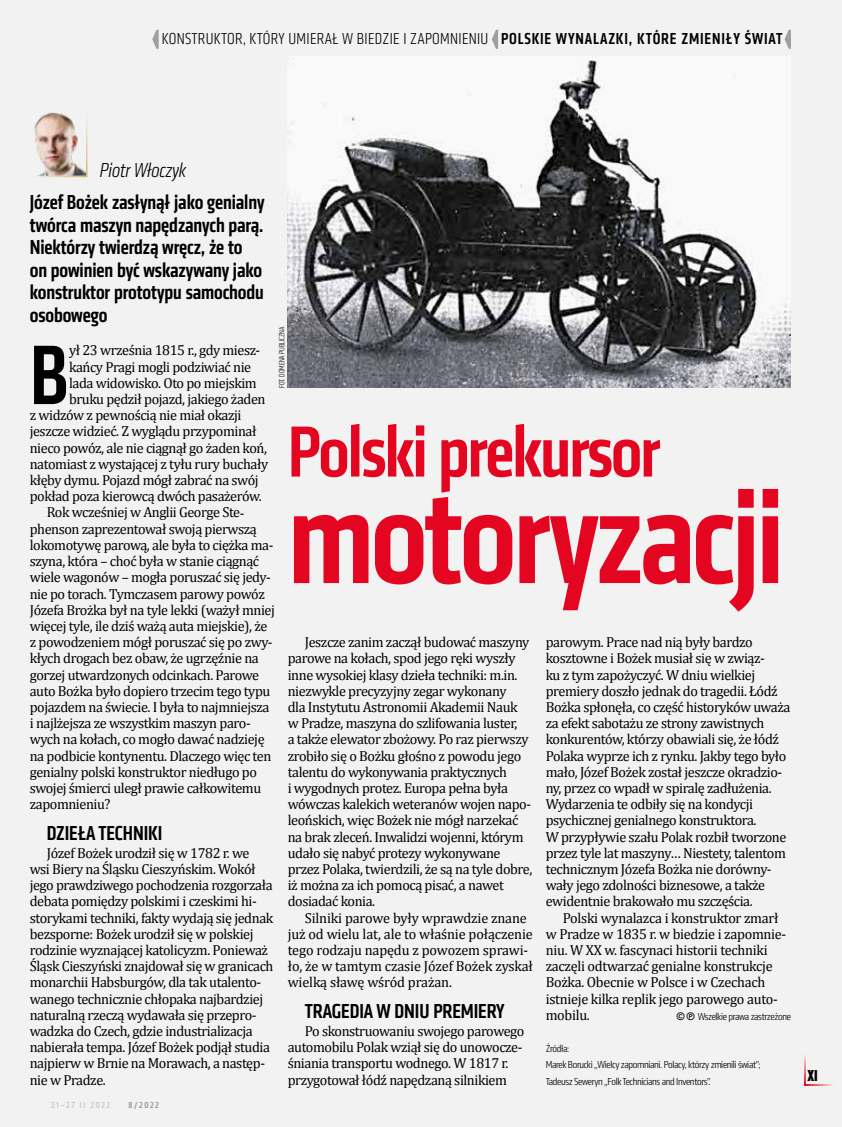
<style>
.page{position:relative;width:842px;height:1127px;background:#f2f2f2}
.page>*{position:absolute;margin:0;border:0;box-sizing:border-box;transform-origin:0 0}
.t1{font:500 condensed 138px "Klavika";letter-spacing:-.025em;color:#e40521}
.t2{font:500 condensed 87.45px "Klavika";color:#000}
.t3{font:500 condensed 75px "Klavika";letter-spacing:-.025em;color:#e40521}
.t4{font:500 condensed 21px/22.5px "Klavika";letter-spacing:-.005em;color:#000}
.t5{font:italic 300 condensed 21px "Klavika";letter-spacing:-.005em;color:#000}
.t6{font:300 condensed 16.5px "Klavika";letter-spacing:.02em;color:#000}
.t7{font:14.55px/16.2px "Cambria";letter-spacing:-.03em;color:#000}
.t8{font:14.55px/16.2px "Cambria";letter-spacing:-.01em;color:#000}
.t9{font:800 condensed 14.55px "Futura";color:#000;scale:.8 1}
.t10{font:300 condensed 10.5px/16.2px "Klavika";letter-spacing:-.03em;color:#000;scale:1.1 1}
.t11{font:500 condensed 9px "Klavika";letter-spacing:.18em;color:#cacaca}
.t12{font:500 condensed 9px "Klavika";color:#999898}
.t13{font:300 condensed 7.95px "Klavika";letter-spacing:-.01em;color:#000}
.s1{font-weight:500}
.s2{font-family:"Arial";font-weight:700;font-stretch:normal}
</style>
<div class="page">
<img style="left:34px;top:113px;width:52px;height:63px">
<hr style="left:30px;top:176px;width:56px;height:1px;background:#d5b376">
<hr style="left:86px;top:113px;width:1px;height:64px;background:#d5b376">
<img style="left:288px;top:57px;width:503px;height:331px">
<hr style="left:804px;top:1053px;width:1px;height:33px;background:#e40521">
<hr style="left:804px;top:1084px;width:29px;height:2px;background:#e40521">
<svg style="left:152px;top:30px;width:7px;height:19px"></svg>
<svg style="left:492px;top:30px;width:6px;height:19px"></svg>
<svg style="left:784px;top:30px;width:7px;height:19px"></svg>
<p class="t6" style="left:162px;top:30px;width:622px">KONSTRUKTOR, KTÓRY UMIERAŁ W BIEDZIE I ZAPOMNIENIU <span class="s1">POLSKIE WYNALAZKI, KTÓRE ZMIENIŁY ŚWIAT</span></p>
<h3 class="t5" style="left:100px;top:159px;width:88px">Piotr Włoczyk</h3>
<h3 class="t4" style="left:30px;top:191px;width:236px">Józef Bożek zasłynął jako genialny twórca maszyn napędzanych parą.<br>Niektórzy twierdzą wręcz, że to on powinien być wskazywany jako konstruktor prototypu samochodu osobowego</h3>
<p class="t13" style="left:277px;top:388px;width:63px;rotate:-90deg">FOT. DOMENA PUBLICZNA</p>
<h2 class="t2" style="left:30px;top:320px;width:40px">B</h2>
<p class="t7" style="left:69px;top:342px;width:193px">ył 23 września 1815 r., gdy miesz-</p>
<p class="t7" style="left:69px;top:358px;width:184px">kańcy Pragi mogli podziwiać nie</p>
<p class="t7" style="left:69px;top:375px;width:189px">lada widowisko. Oto po miejskim</p>
<p class="t7" style="left:69px;top:391px;width:198px">bruku pędził pojazd, jakiego żaden</p>
<p class="t7" style="left:30px;top:407px;width:213px">z widzów z pewnością nie miał okazji</p>
<p class="t7" style="left:30px;top:423px;width:228px">jeszcze widzieć. Z wyglądu przypominał</p>
<p class="t7" style="left:30px;top:439px;width:239px">nieco powóz, ale nie ciągnął go żaden koń,</p>
<p class="t7" style="left:30px;top:456px;width:240px">natomiast z wystającej z tyłu rury buchały</p>
<p class="t7" style="left:30px;top:472px;width:230px">kłęby dymu. Pojazd mógł zabrać na swój</p>
<p class="t7" style="left:30px;top:488px;width:233px">pokład poza kierowcą dwóch pasażerów.</p>
<p class="t7" style="left:47px;top:504px;width:199px">Rok wcześniej w Anglii George Ste-</p>
<p class="t7" style="left:30px;top:520px;width:229px">phenson zaprezentował swoją pierwszą</p>
<p class="t7" style="left:30px;top:537px;width:245px">lokomotywę parową, ale była to ciężka ma-</p>
<p class="t7" style="left:30px;top:553px;width:231px">szyna, która – choć była w stanie ciągnąć</p>
<p class="t7" style="left:30px;top:569px;width:243px">wiele wagonów – mogła poruszać się jedy-</p>
<p class="t7" style="left:30px;top:585px;width:237px">nie po torach. Tymczasem parowy powóz</p>
<p class="t7" style="left:30px;top:601px;width:247px">Józefa Brożka był na tyle lekki (ważył mniej</p>
<p class="t7" style="left:30px;top:618px;width:239px">więcej tyle, ile dziś ważą auta miejskie), że</p>
<p class="t7" style="left:30px;top:634px;width:244px">z powodzeniem mógł poruszać się po zwy-</p>
<p class="t7" style="left:30px;top:650px;width:231px">kłych drogach bez obaw, że ugrzęźnie na</p>
<p class="t7" style="left:30px;top:666px;width:231px">gorzej utwardzonych odcinkach. Parowe</p>
<p class="t7" style="left:30px;top:682px;width:242px">auto Bożka było dopiero trzecim tego typu</p>
<p class="t7" style="left:30px;top:699px;width:241px">pojazdem na świecie. I była to najmniejsza</p>
<p class="t7" style="left:30px;top:715px;width:222px">i najlżejsza ze wszystkim maszyn paro-</p>
<p class="t7" style="left:30px;top:731px;width:236px">wych na kołach, co mogło dawać nadzieję</p>
<p class="t7" style="left:30px;top:747px;width:243px">na podbicie kontynentu. Dlaczego więc ten</p>
<p class="t7" style="left:30px;top:763px;width:229px">genialny polski konstruktor niedługo po</p>
<p class="t7" style="left:30px;top:780px;width:233px">swojej śmierci uległ prawie całkowitemu</p>
<p class="t7" style="left:30px;top:796px;width:82px">zapomnieniu?</p>
<h3 class="t4" style="left:47px;top:821px;width:117px">DZIEŁA TECHNIKI</h3>
<p class="t7" style="left:30px;top:844px;width:245px;text-indent:17px">Józef Bożek urodził się w 1782 r. we<br>wsi Biery na Śląsku Cieszyńskim. Wokół jego prawdziwego pochodzenia rozgorzała debata pomiędzy polskimi i czeskimi hi&shy;storykami techniki, fakty wydają się jednak bezsporne: Bożek urodził się w polskiej rodzinie wyznającej katolicyzm. Ponieważ Śląsk Cieszyński znajdował się w granicach monarchii Habsburgów, dla tak utalento&shy;wanego technicznie chłopaka najbardziej naturalną rzeczą wydawała się przepro&shy;wadzka do Czech, gdzie industrializacja nabierała tempa. Józef Bożek podjął studia najpierw w Brnie na Morawach, a następ&shy;nie w Pradze.</p>
<h3 class="t3" style="left:288px;top:404px;width:374px">Polski prekursor</h3>
<h1 class="t1" style="left:288px;top:450px;width:498px">motoryzacji</h1>
<p class="t7" style="left:288px;top:634px;width:246px;text-indent:17px">Jeszcze zanim zaczął budować maszyny parowe na kołach, spod jego ręki wyszły inne wysokiej klasy dzieła techniki: m.in. niezwykle precyzyjny zegar wykonany<br>dla Instytutu Astronomii Akademii Nauk w Pradze, maszyna do szlifowania luster,<br>a także elewator zbożowy. Po raz pierwszy zrobiło się o Bożku głośno z powodu jego talentu do wykonywania praktycznych<br>i wygodnych protez. Europa pełna była wówczas kalekich weteranów wojen napo&shy;leońskich, więc Bożek nie mógł narzekać na brak zleceń. Inwalidzi wojenni, którym udało się nabyć protezy wykonywane przez Polaka, twierdzili, że są na tyle dobre, iż można za ich pomocą pisać, a nawet dosiadać konia.</p>
<p class="t8" style="left:288px;top:909px;width:247px;text-indent:17px">Silniki parowe były wprawdzie znane już od wielu lat, ale to właśnie połączenie tego rodzaju napędu z powozem sprawi&shy;ło, że w tamtym czasie Józef Bożek zyskał wielką sławę wśród prażan.</p>
<h3 class="t4" style="left:305px;top:1000px;width:201px">TRAGEDIA W DNIU PREMIERY</h3>
<p class="t7" style="left:288px;top:1023px;width:238px;text-indent:17px">Po skonstruowaniu swojego parowego automobilu Polak wziął się do unowocze&shy;śniania transportu wodnego. W 1817 r. przygotował łódź napędzaną silnikiem</p>
<p class="t7" style="left:546px;top:634px;width:246px">parowym. Prace nad nią były bardzo kosztowne i Bożek musiał się w związ-<br>ku z tym zapożyczyć. W dniu wielkiej premiery doszło jednak do tragedii. Łódź Bożka spłonęła, co część historyków uważa za efekt sabotażu ze strony zawistnych konkurentów, którzy obawiali się, że łódź Polaka wyprze ich z rynku. Jakby tego było mało, Józef Bożek został jeszcze okradzio&shy;ny, przez co wpadł w spiralę zadłużenia.<br>Wydarzenia te odbiły się na kondycji psychicznej genialnego konstruktora.<br>W przypływie szału Polak rozbił tworzone przez tyle lat maszyny… Niestety, talentom technicznym Józefa Bożka nie dorówny&shy;wały jego zdolności biznesowe, a także ewidentnie brakowało mu szczęścia.</p>
<p class="t7" style="left:546px;top:909px;width:242px;text-indent:17px">Polski wynalazca i konstruktor zmarł w Pradze w 1835 r. w biedzie i zapomnie&shy;niu. W XX w. fascynaci historii techniki zaczęli odtwarzać genialne konstrukcje Bożka. Obecnie w Polsce i w Czechach istnieje kilka replik jego parowego auto&shy;mobilu.</p>
<p class="t10" style="left:677px;top:1008px;width:105px"><span class="s2">© ℗</span> Wszelkie prawa zastrzeżone</p>
<p class="t10" style="left:546px;top:1041px;width:197px">Źródła:<br>Marek Borucki „Wielcy zapomniani. Polacy, którzy zmienili świat”;<br>Tadeusz Seweryn „Folk Technicians and Inventors”.</p>
<p class="t11" style="left:51px;top:1099px;width:61px">21–27 II 2022</p>
<p class="t12" style="left:128px;top:1099px;width:32px">8/2022</p>
<p class="t9" style="left:807px;top:1065px;width:14px">XI</p>
</div>
